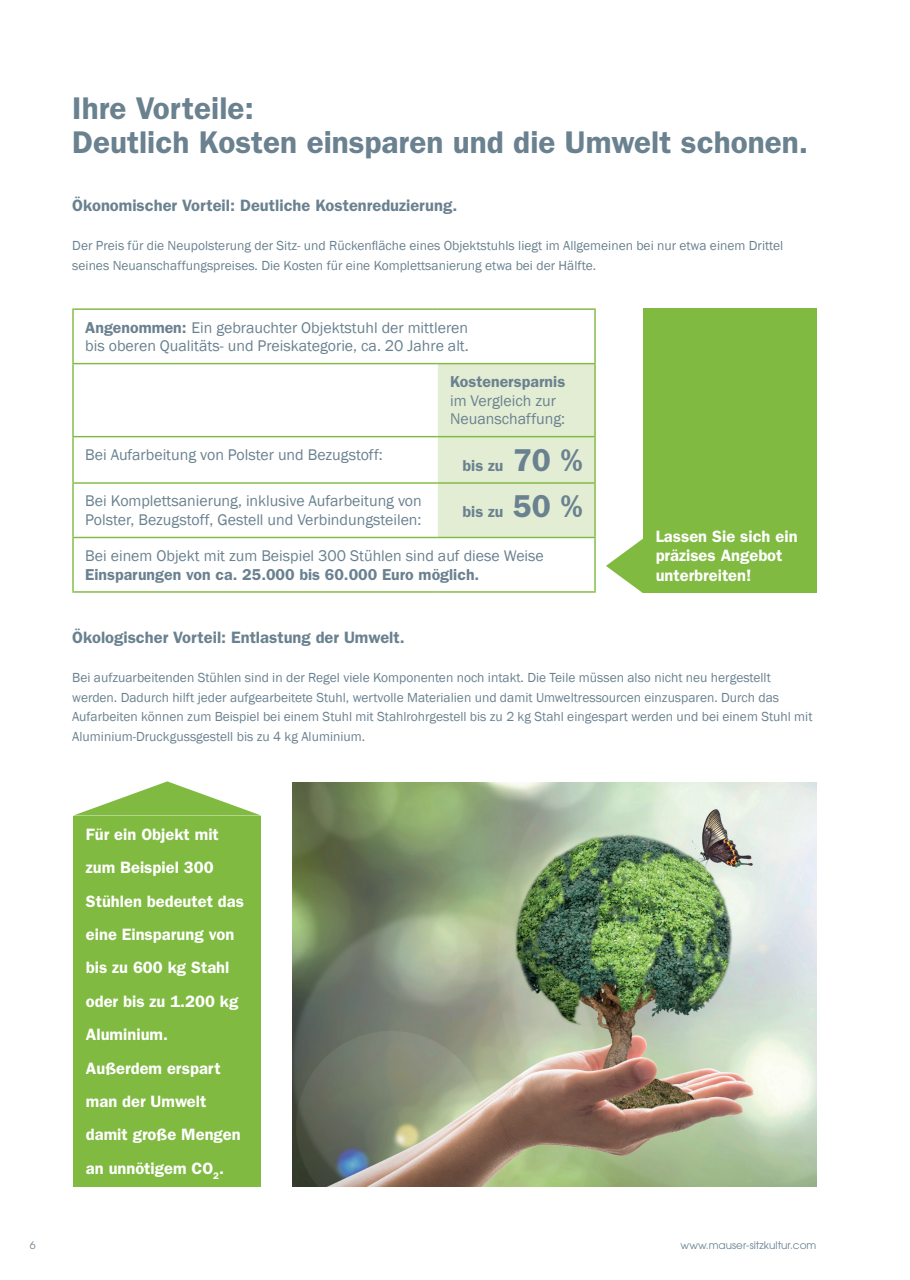
<style>
.page{position:relative;width:910px;height:1280px;background:#fff}
.page>*{position:absolute;margin:0;border:0;box-sizing:border-box;transform-origin:0 0}
.t1{font:600 31.5px/34.5px "ITC Franklin Gothic Std";color:#6a8190}
.t2{font:600 16.5px/33.5px "ITC Franklin Gothic Std";color:#fff}
.t3{font:600 16.5px "ITC Franklin Gothic Std";color:#6a8190}
.t4{font:15.9px/18.8px "Franklin Gothic";color:#6a8190}
.t5{font:600 15.9px "ITC Franklin Gothic Std";color:#6a8190}
.t6{font:13.5px/19.5px "Franklin Gothic";color:#6a8190}
.t7{font:10.5px "ITC Avant Garde Std";color:#6a8190}
.s1{font-family:"ITC Franklin Gothic Std";font-weight:600}
.s2{font-size:31.8px}
</style>
<div class="page">
<div style="left:438px;top:364px;width:156px;height:173px;background:#e2edd3"></div>
<hr style="left:72px;top:364px;width:2px;height:72px;background:#80ba41">
<hr style="left:594px;top:364px;width:2px;height:72px;background:#80ba41">
<hr style="left:72px;top:437px;width:2px;height:45px;background:#80ba41">
<hr style="left:594px;top:437px;width:2px;height:45px;background:#80ba41">
<hr style="left:72px;top:484px;width:2px;height:53px;background:#80ba41">
<hr style="left:594px;top:484px;width:2px;height:53px;background:#80ba41">
<hr style="left:72px;top:538px;width:2px;height:53px;background:#80ba41">
<hr style="left:594px;top:538px;width:2px;height:53px;background:#80ba41">
<hr style="left:72px;top:310px;width:2px;height:53px;background:#80ba41">
<hr style="left:594px;top:310px;width:2px;height:53px;background:#80ba41">
<hr style="left:72px;top:308px;width:366px;height:2px;background:#80ba41">
<hr style="left:438px;top:308px;width:158px;height:2px;background:#80ba41">
<hr style="left:72px;top:363px;width:366px;height:1px;background:#80ba41">
<hr style="left:438px;top:363px;width:158px;height:1px;background:#80ba41">
<hr style="left:72px;top:436px;width:366px;height:1px;background:#80ba41">
<hr style="left:438px;top:436px;width:158px;height:1px;background:#80ba41">
<hr style="left:72px;top:482px;width:366px;height:2px;background:#80ba41">
<hr style="left:438px;top:482px;width:158px;height:2px;background:#80ba41">
<hr style="left:72px;top:537px;width:366px;height:1px;background:#80ba41">
<hr style="left:438px;top:537px;width:158px;height:1px;background:#80ba41">
<hr style="left:72px;top:591px;width:366px;height:2px;background:#80ba41">
<hr style="left:438px;top:591px;width:158px;height:2px;background:#80ba41">
<div style="left:643px;top:308px;width:173px;height:285px;background:#80ba41"></div>
<svg style="left:606px;top:538px;width:37px;height:55px"></svg>
<img style="left:293px;top:782px;width:523px;height:404px">
<div style="left:73px;top:816px;width:188px;height:370px;background:#80ba41"></div>
<svg style="left:73px;top:781px;width:188px;height:35px"></svg>
<h1 class="t1" style="left:72px;top:91px;width:737px">Ihre Vorteile:<br>Deutlich Kosten einsparen und die Umwelt schonen.</h1>
<p class="t3" style="left:72px;top:196px;width:387px">Ökonomischer Vorteil: Deutliche Kostenreduzierung.</p>
<p class="t6" style="left:72px;top:236px;width:712px">Der Preis für die Neupolsterung der Sitz- und Rückenfläche eines Objektstuhls liegt im Allgemeinen bei nur etwa einem Drittel seines Neuanschaffungspreises. Die Kosten für eine Komplettsanierung etwa bei der Hälfte.</p>
<p class="t4" style="left:85px;top:318px;width:385px"><span class="s1">Angenommen:</span> Ein gebrauchter Objektstuhl der mittleren bis oberen Qualitäts- und Preiskategorie, ca. 20 Jahre alt.</p>
<p class="t5" style="left:450px;top:372px;width:117px">Kostenersparnis</p>
<p class="t4" style="left:450px;top:391px;width:116px">im Vergleich zur<br>Neuanschaffung:</p>
<p class="t4" style="left:85px;top:446px;width:299px">Bei Aufarbeitung von Polster und Bezugstoff:</p>
<p class="t5" style="left:463px;top:456px;width:122px">bis zu <span class="s2">70 %</span></p>
<p class="t4" style="left:85px;top:492px;width:338px">Bei Komplettsanierung, inklusive Aufarbeitung von<br>Polster, Bezugstoff, Gestell und Verbindungsteilen:</p>
<p class="t5" style="left:463px;top:502px;width:122px">bis zu <span class="s2">50 %</span></p>
<p class="t4" style="left:85px;top:547px;width:460px">Bei einem Objekt mit zum Beispiel 300 Stühlen sind auf diese Weise</p>
<p class="t5" style="left:85px;top:565px;width:396px">Einsparungen von ca. 25.000 bis 60.000 Euro möglich.</p>
<p class="t2" style="left:656px;top:526px;width:143px;line-height:19.5px">Lassen Sie sich ein präzises Angebot unterbreiten!</p>
<p class="t3" style="left:72px;top:628px;width:334px">Ökologischer Vorteil: Entlastung der Umwelt.</p>
<p class="t6" style="left:72px;top:668px;width:742px">Bei aufzuarbeitenden Stühlen sind in der Regel viele Komponenten noch intakt. Die Teile müssen also nicht neu hergestellt werden. Dadurch hilft jeder aufgearbeitete Stuhl, wertvolle Materialien und damit Umweltressourcen einzusparen. Durch das Aufarbeiten können zum Beispiel bei einem Stuhl mit Stahlrohrgestell bis zu 2 kg Stahl eingespart werden und bei einem Stuhl mit Aluminium-Druckgussgestell bis zu 4 kg Aluminium.</p>
<p class="t2" style="left:86px;top:817px;width:160px">Für ein Objekt mit zum Beispiel 300<br>Stühlen bedeutet das eine Einsparung von bis zu 600 kg Stahl oder bis zu 1.200 kg<br>Aluminium.<br>Außerdem erspart man der Umwelt damit große Mengen an unnötigem CO<sub>2</sub>.</p>
<p class="t7" style="left:30px;top:1239px;width:7px">6</p>
<p class="t7" style="left:681px;top:1239px;width:137px">www.mauser-sitzkultur.com</p>
</div>
